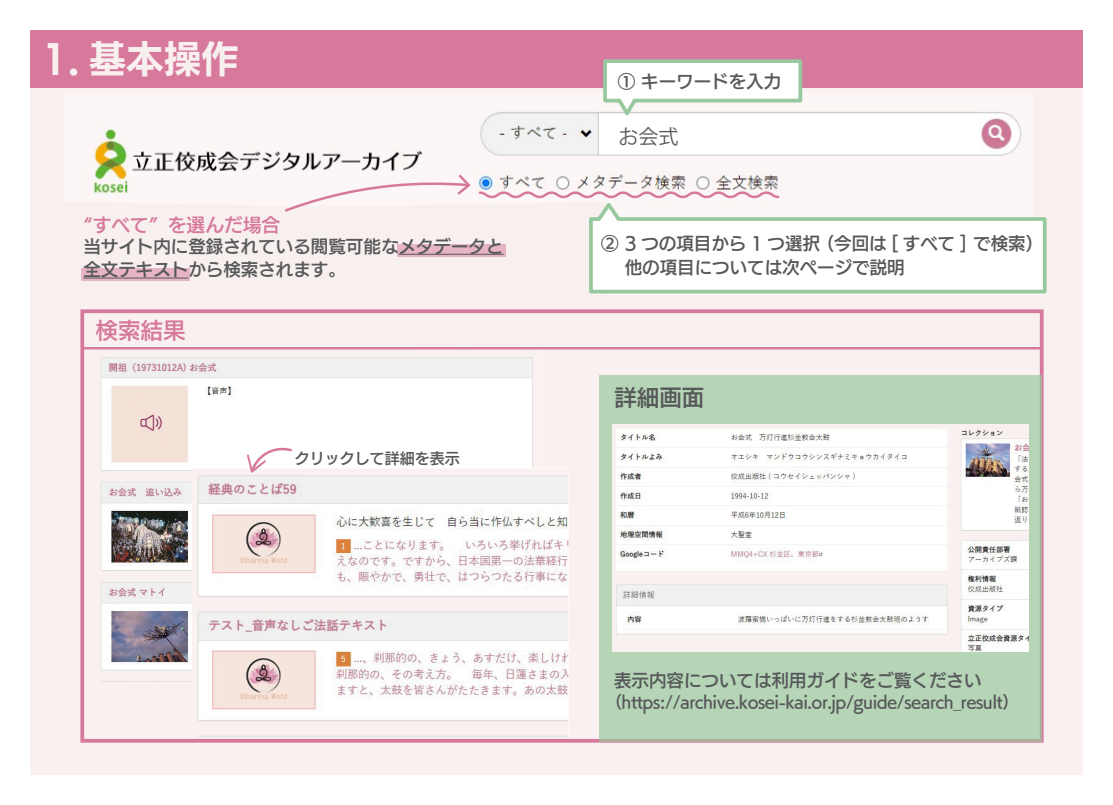
<style>
.page{position:relative;width:1113px;height:805px;background:#fff}
.page>*{position:absolute;margin:0;border:0;box-sizing:border-box;transform-origin:0 0}
.t1{font:37.5px "UD Kakugo Large Pr 6 N B";color:#f8f0ee}
.t2{font:22.5px "UD Kakugo Large Pr 6 N DB";color:#d7799c}
.t3{font:22.5px "UD Kakugo Large Pr 6 N DB";color:#57585a}
.t4{font:20px "Koz Go Pr 6 N";color:#57585a}
.t5{font:18.75px "UD Kakugo Large Pr 6 N DB";color:#d7799c}
.t6{font:17.5px/23.8px "UD Kakugo Large Pr 6 N DB";color:#57585a}
.t7{font:16.25px "UD Kakugo Large Pr 6 N DB";letter-spacing:-.03em;color:#57585a}
.t8{font:15px "UD Kakugo Large Pr 6 N DB";color:#57585a}
</style>
<div class="page">
<div style="left:30px;top:33px;width:1052px;height:741px;background:#f9f1f0"></div>
<img style="left:90px;top:349px;width:452px;height:322px">
<img style="left:80px;top:112px;width:941px;height:89px">
<svg style="left:397px;top:244px;width:108px;height:12px"></svg>
<svg style="left:81px;top:268px;width:108px;height:13px"></svg>
<hr style="left:398px;top:254px;width:105px;height:1px;background:#57585a">
<hr style="left:83px;top:277px;width:105px;height:1px;background:#57585a">
<svg style="left:587px;top:198px;width:460px;height:96px"></svg>
<svg style="left:477px;top:190px;width:304px;height:9px"></svg>
<svg style="left:283px;top:174px;width:187px;height:38px"></svg>
<div style="left:80px;top:309px;width:963px;height:433px;border:4px solid #d7799c"></div>
<img style="left:192px;top:469px;width:376px;height:252px">
<svg style="left:247px;top:447px;width:47px;height:26px"></svg>
<div style="left:599px;top:375px;width:442px;height:366px;background:#b5d5b6"></div>
<img style="left:612px;top:424px;width:416px;height:227px">
<hr style="left:84px;top:347px;width:957px;height:2px;background:#d7799c">
<div style="left:30px;top:30px;width:1052px;height:58px;background:#d7799c"></div>
<svg style="left:601px;top:59px;width:203px;height:62px"></svg>
<h1 class="t1" style="left:41px;top:39px;width:199px">1. 基本操作</h1>
<p class="t6" style="left:618px;top:70px;width:165px">① キーワードを入力</p>
<p class="t4" style="left:618px;top:125px;width:61px">お会式</p>
<p class="t5" style="left:83px;top:215px;width:198px">“すべて” を選んだ場合</p>
<p class="t6" style="left:83px;top:234px;width:421px">当サイト内に登録されている閲覧可能なメタデータと全文テキストから検索されます。</p>
<p class="t6" style="left:601px;top:232px;width:443px">② 3 つの項目から 1 つ選択（今回は [ すべて ] で検索）　 他の項目については次ページで説明</p>
<p class="t2" style="left:96px;top:318px;width:91px">検索結果</p>
<p class="t8" style="left:295px;top:449px;width:166px">クリックして詳細を表示</p>
<p class="t3" style="left:614px;top:385px;width:92px">詳細画面</p>
<p class="t6" style="left:614px;top:669px;width:369px">表示内容については利用ガイドをご覧ください</p>
<p class="t7" style="left:606px;top:692px;width:414px">（https://archive.kosei-kai.or.jp/guide/search_result）</p>
</div>
